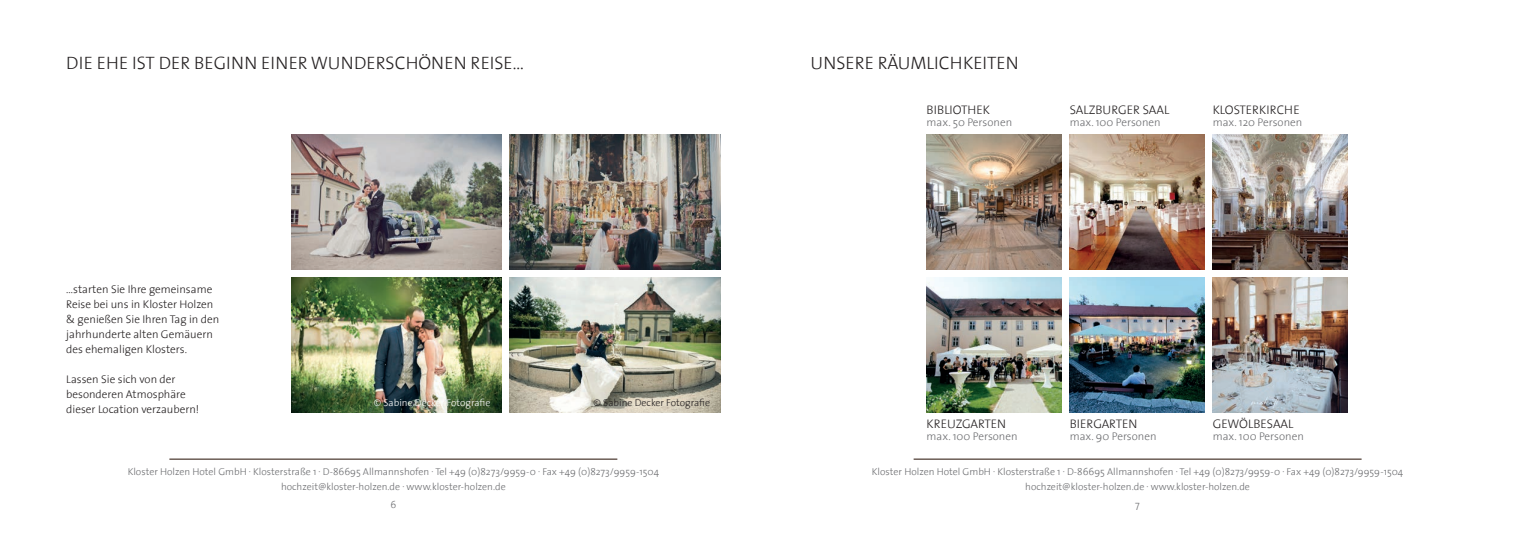
<style>
.page{position:relative;width:1531px;height:546px;background:#fff}
.page>*{position:absolute;margin:0;border:0;box-sizing:border-box;transform-origin:0 0}
.t1{font:300 18.12px "The Sans";color:#231f20}
.t2{font:300 12.5px "The Sans";color:#231f20}
.t3{font:300 11.25px/15px "The Sans";color:#231f20}
.t4{font:300 11.25px "The Sans";color:#6c6d70}
.t5{font:300 10px/15px "The Sans";color:#6c6d70;text-align:center}
.t6{font:300 10px "The Sans";color:#fff}
.t7{font:300 10px "The Sans";color:#231f20}
</style>
<div class="page">
<hr style="left:169px;top:459px;width:448px;height:1px;background:#230d02">
<hr style="left:913px;top:459px;width:448px;height:1px;background:#230d02">
<img style="left:291px;top:135px;width:211px;height:135px">
<img style="left:291px;top:278px;width:211px;height:135px">
<img style="left:510px;top:135px;width:210px;height:135px">
<img style="left:510px;top:278px;width:210px;height:135px">
<img style="left:926px;top:135px;width:135px;height:135px">
<img style="left:1069px;top:135px;width:135px;height:135px">
<img style="left:926px;top:278px;width:135px;height:135px">
<img style="left:1213px;top:278px;width:134px;height:135px">
<img style="left:1213px;top:135px;width:134px;height:135px">
<img style="left:1069px;top:278px;width:135px;height:135px">
<h1 class="t1" style="left:66px;top:48px;width:459px">DIE EHE IST DER BEGINN EINER WUNDERSCHÖNEN REISE…</h1>
<p class="t3" style="left:66px;top:281px;width:155px">…starten Sie Ihre gemeinsame<br>Reise bei uns in Kloster Holzen &amp; genießen Sie Ihren Tag in den jahrhunderte alten Gemäuern des ehemaligen Klosters.</p>
<p class="t3" style="left:66px;top:371px;width:134px">Lassen Sie sich von der besonderen Atmosphäre dieser Location verzaubern!</p>
<p class="t6" style="left:374px;top:394px;width:118px">© Sabine Decker Fotografie</p>
<p class="t7" style="left:594px;top:394px;width:118px">© Sabine Decker Fotografie</p>
<p class="t5" style="left:128px;top:464px;width:533px">Kloster Holzen Hotel GmbH . Klosterstraße 1 . D-86695 Allmannshofen . Tel +49 (0)8273/9959-0 . Fax +49 (0)8273/9959-1504 hochzeit@kloster-holzen.de . www.kloster-holzen.de</p>
<p class="t5" style="left:390px;top:496px;width:7px">6</p>
<h1 class="t1" style="left:810px;top:48px;width:210px">UNSERE RÄUMLICHKEITEN</h1>
<p class="t2" style="left:926px;top:99px;width:65px">BIBLIOTHEK</p>
<p class="t4" style="left:926px;top:113px;width:87px">max. 50 Personen</p>
<p class="t2" style="left:1069px;top:99px;width:101px">SALZBURGER SAAL</p>
<p class="t4" style="left:1069px;top:113px;width:93px">max. 100 Personen</p>
<p class="t2" style="left:1213px;top:99px;width:88px">KLOSTERKIRCHE</p>
<p class="t4" style="left:1213px;top:113px;width:91px">max. 120 Personen</p>
<p class="t2" style="left:926px;top:413px;width:81px">KREUZGARTEN</p>
<p class="t4" style="left:926px;top:427px;width:93px">max. 100 Personen</p>
<p class="t2" style="left:1069px;top:413px;width:69px">BIERGARTEN</p>
<p class="t4" style="left:1069px;top:427px;width:88px">max. 90 Personen</p>
<p class="t2" style="left:1213px;top:413px;width:82px">GEWÖLBESAAL</p>
<p class="t4" style="left:1213px;top:427px;width:93px">max. 100 Personen</p>
<p class="t5" style="left:872px;top:464px;width:533px">Kloster Holzen Hotel GmbH . Klosterstraße 1 . D-86695 Allmannshofen . Tel +49 (0)8273/9959-0 . Fax +49 (0)8273/9959-1504 hochzeit@kloster-holzen.de . www.kloster-holzen.de</p>
<p class="t5" style="left:1135px;top:496px;width:6px">7</p>
</div>
